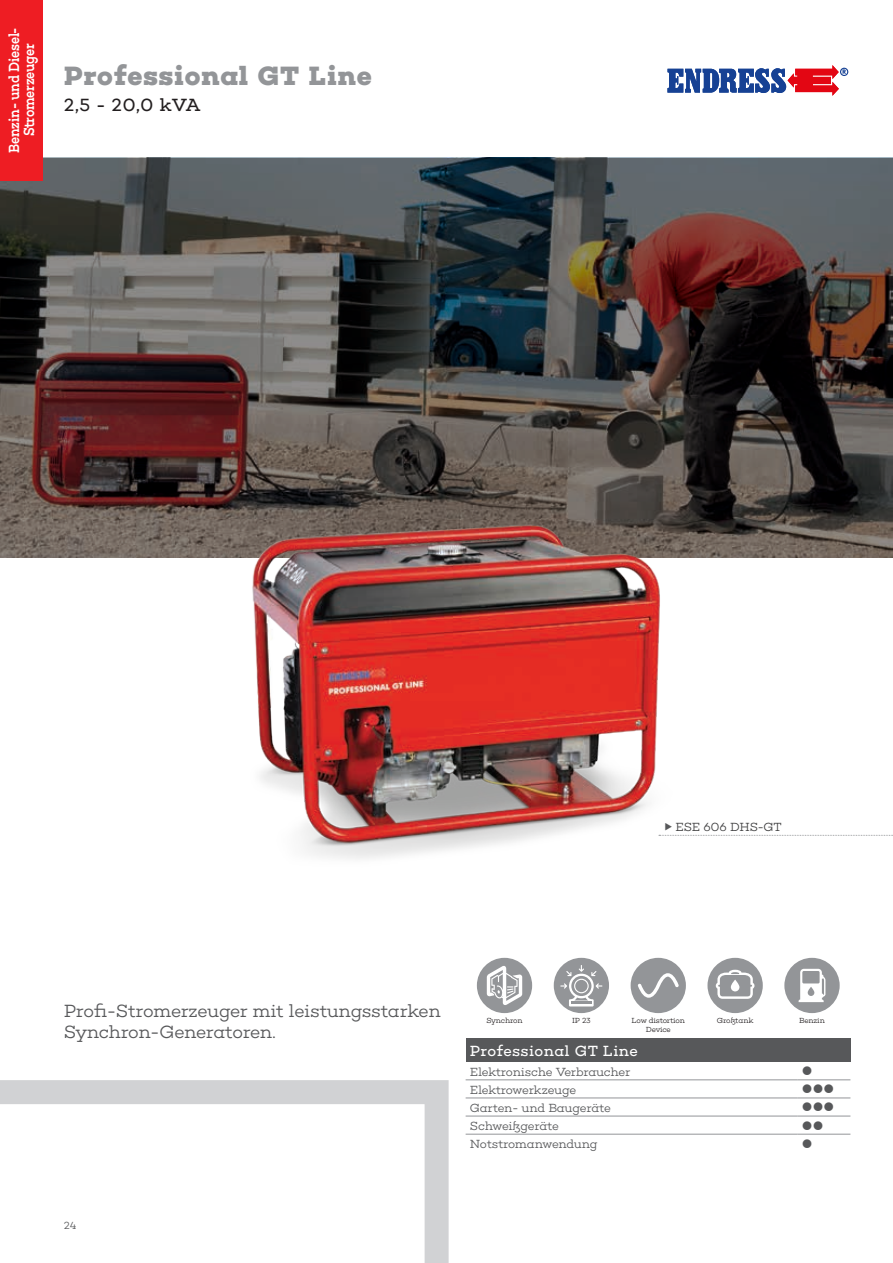
<style>
.page{position:relative;width:893px;height:1263px;background:#fff}
.page>*{position:absolute;margin:0;border:0;box-sizing:border-box;transform-origin:0 0}
.t1{font:700 27px "Choplin";letter-spacing:.03em;color:#939598}
.t2{font:300 18px/21px "Choplin";letter-spacing:-.02em;color:#57585a}
.t3{font:18px "Choplin";color:#231f20}
.t4{font:500 15px/15px "Choplin";letter-spacing:-.02em;color:#fff;text-align:center;scale:.85 1}
.t5{font:15px "Choplin";letter-spacing:.02em;color:#fff}
.t6{font:300 12px/18.1px "Choplin";letter-spacing:-.02em;color:#57585a}
.t7{font:300 12px "Choplin";color:#3e3e3f}
.t8{font:300 10.5px "Choplin";color:#57585a}
.t9{font:300 7.5px/9px "Choplin";letter-spacing:-.025em;color:#231f20;text-align:center}
</style>
<div class="page">
<svg style="left:0;top:158px;width:893px;height:400px;background:#4d4544"></svg>
<svg style="left:667px;top:65px;width:181px;height:31px"></svg>
<div style="left:0;top:0;width:43px;height:180px;background:#ee1d23"></div>
<img style="left:222px;top:504px;width:490px;height:355px">
<div style="left:466px;top:1038px;width:384px;height:24px;background:#57585a"></div>
<hr style="left:466px;top:1079px;width:332px;height:1px;background:#939598">
<hr style="left:798px;top:1079px;width:52px;height:1px;background:#939598">
<hr style="left:466px;top:1097px;width:332px;height:1px;background:#939598">
<hr style="left:798px;top:1097px;width:52px;height:1px;background:#939598">
<hr style="left:466px;top:1116px;width:332px;height:1px;background:#939598">
<hr style="left:798px;top:1116px;width:52px;height:1px;background:#939598">
<hr style="left:466px;top:1134px;width:332px;height:1px;background:#939598">
<hr style="left:798px;top:1134px;width:52px;height:1px;background:#939598">
<svg style="left:477px;top:958px;width:55px;height:55px"></svg>
<svg style="left:554px;top:958px;width:55px;height:55px"></svg>
<svg style="left:631px;top:958px;width:55px;height:55px"></svg>
<svg style="left:707px;top:958px;width:56px;height:55px"></svg>
<svg style="left:784px;top:958px;width:56px;height:55px"></svg>
<div style="left:808px;top:987px;width:6px;height:9px;background:#939598;border-radius:3px"></div>
<svg style="left:0;top:1080px;width:449px;height:183px"></svg>
<svg style="left:659px;top:823px;width:234px;height:13px"></svg>
<p class="t4" style="left:7px;top:153px;width:149px;rotate:-90deg">Benzin- und Diesel-<br>Stromerzeuger</p>
<h1 class="t1" style="left:64px;top:60px;width:309px">Professional GT Line</h1>
<h2 class="t3" style="left:64px;top:94px;width:138px">2,5 - 20,0 kVA</h2>
<p class="t7" style="left:676px;top:820px;width:108px">ESE 606 DHS-GT</p>
<h2 class="t2" style="left:64px;top:1000px;width:379px">Profi-Stromerzeuger mit leistungsstarken<br>Synchron-Generatoren.</h2>
<p class="t8" style="left:64px;top:1220px;width:14px">24</p>
<p class="t9" style="left:486px;top:1016px;width:38px">Synchron</p>
<p class="t9" style="left:572px;top:1016px;width:20px">IP 23</p>
<p class="t9" style="left:632px;top:1016px;width:55px">Low distortion<br>Device</p>
<p class="t9" style="left:717px;top:1016px;width:38px">Großtank</p>
<p class="t9" style="left:799px;top:1016px;width:27px">Benzin</p>
<p class="t5" style="left:470px;top:1042px;width:169px">Professional GT Line</p>
<p class="t6" style="left:470px;top:1062px;width:162px">Elektronische Verbraucher<br>Elektrowerkzeuge<br>Garten- und Baugeräte<br>Schweißgeräte<br>Notstromanwendung</p>
</div>
